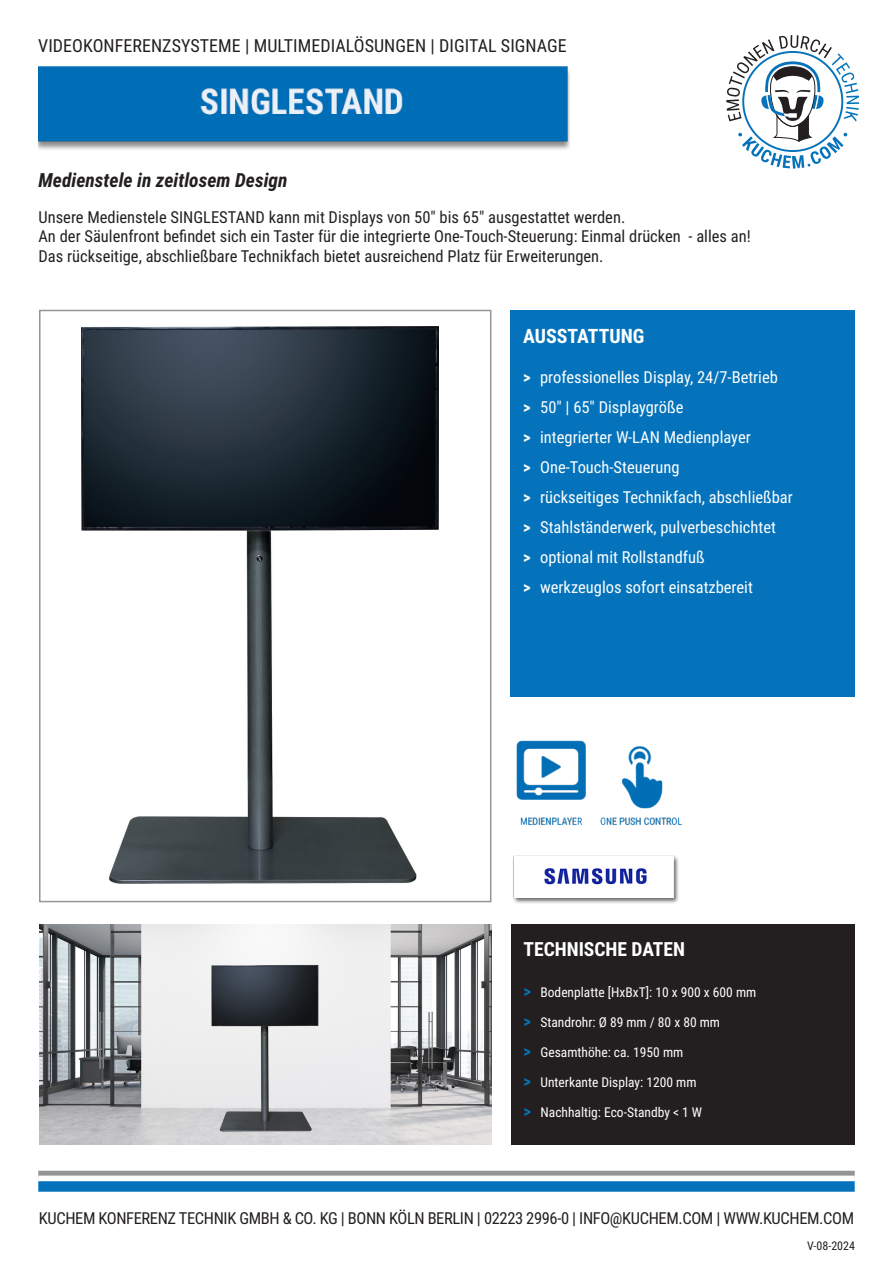
<style>
.page{position:relative;width:893px;height:1263px;background:#fff}
.page>*{position:absolute;margin:0;border:0;box-sizing:border-box;transform-origin:0 0}
.t1{font:700 19.8px "Roboto Condensed";color:#fff}
.t2{font:italic 700 19.5px "Roboto Condensed";color:#231f20}
.t3{font:700 19.5px "Roboto Condensed";color:#fff}
.t4{font:18px "Roboto Condensed";letter-spacing:.005em;color:#231f20}
.t5{font:16.5px/19.5px "Roboto Condensed";color:#231f20}
.t6{font:16.5px "Roboto Condensed";color:#fff}
.t7{font:16.5px "Roboto Condensed";letter-spacing:-.025em;color:#231f20}
.t8{font:13.5px "Roboto Condensed";color:#fff}
.t9{font:12px "Roboto Condensed";color:#231f20}
.s1{font-weight:700}
.s2{font-weight:700;font-size:16.5px;color:#0573bb}
</style>
<div class="page">
<div style="left:510px;top:310px;width:345px;height:386px;background:#0573bb"></div>
<div style="left:511px;top:924px;width:343px;height:221px;background:#231f20"></div>
<div style="left:38px;top:1171px;width:817px;height:7px;background:#929595"></div>
<div style="left:38px;top:1175px;width:817px;height:6px;background:#fff"></div>
<div style="left:38px;top:1181px;width:817px;height:11px;background:#0573bb"></div>
<img style="left:82px;top:327px;width:357px;height:556px">
<div style="left:39px;top:310px;width:452px;height:592px;border:2px solid #939598"></div>
<img style="left:39px;top:925px;width:452px;height:219px">
<img style="left:516px;top:740px;width:166px;height:86px">
<svg style="left:726px;top:35px;width:133px;height:134px"></svg>
<img style="left:38px;top:66px;width:532px;height:84px">
<img style="left:513px;top:855px;width:166px;height:48px">
<p class="t4" style="left:38px;top:33px;width:530px">VIDEOKONFERENZSYSTEME | MULTIMEDIALÖSUNGEN | DIGITAL SIGNAGE</p>
<p class="t2" style="left:38px;top:166px;width:251px">Medienstele in zeitlosem Design</p>
<p class="t5" style="left:38px;top:207px;width:714px">Unsere Medienstele SINGLESTAND kann mit Displays von 50″ bis 65″ ausgestattet werden.<br>An der Säulenfront befindet sich ein Taster für die integrierte One-Touch-Steuerung: Einmal drücken - alles an!<br>Das rückseitige, abschließbare Technikfach bietet ausreichend Platz für Erweiterungen.</p>
<p class="t1" style="left:523px;top:322px;width:123px">AUSSTATTUNG</p>
<p class="t6" style="left:523px;top:366px;width:256px"><span class="s1">&gt;</span> professionelles Display, 24/7-Betrieb</p>
<p class="t6" style="left:523px;top:396px;width:162px"><span class="s1">&gt;</span> 50″ | 65″ Displaygröße</p>
<p class="t6" style="left:523px;top:426px;width:229px"><span class="s1">&gt;</span> integrierter W-LAN Medienplayer</p>
<p class="t6" style="left:523px;top:456px;width:158px"><span class="s1">&gt;</span> One-Touch-Steuerung</p>
<p class="t6" style="left:523px;top:486px;width:271px"><span class="s1">&gt;</span> rückseitiges Technikfach, abschließbar</p>
<p class="t6" style="left:523px;top:516px;width:254px"><span class="s1">&gt;</span> Stahlständerwerk, pulverbeschichtet</p>
<p class="t6" style="left:523px;top:546px;width:183px"><span class="s1">&gt;</span> optional mit Rollstandfuß</p>
<p class="t6" style="left:523px;top:576px;width:231px"><span class="s1">&gt;</span> werkzeuglos sofort einsatzbereit</p>
<p class="t3" style="left:523px;top:936px;width:163px">TECHNISCHE DATEN</p>
<p class="t8" style="left:523px;top:983px;width:234px"><span class="s2">&gt;</span> Bodenplatte [HxBxT]: 10 x 900 x 600 mm</p>
<p class="t8" style="left:523px;top:1013px;width:198px"><span class="s2">&gt;</span> Standrohr: Ø 89 mm / 80 x 80 mm</p>
<p class="t8" style="left:523px;top:1043px;width:161px"><span class="s2">&gt;</span> Gesamthöhe: ca. 1950 mm</p>
<p class="t8" style="left:523px;top:1073px;width:175px"><span class="s2">&gt;</span> Unterkante Display: 1200 mm</p>
<p class="t8" style="left:523px;top:1103px;width:180px"><span class="s2">&gt;</span> Nachhaltig: Eco-Standby &lt; 1 W</p>
<p class="t7" style="left:39px;top:1206px;width:817px">KUCHEM KONFERENZ TECHNIK GMBH &amp; CO. KG | BONN KÖLN BERLIN | 02223 2996-0 | INFO@KUCHEM.COM | WWW.KUCHEM.COM</p>
<p class="t9" style="left:807px;top:1237px;width:50px">V-08-2024</p>
</div>
